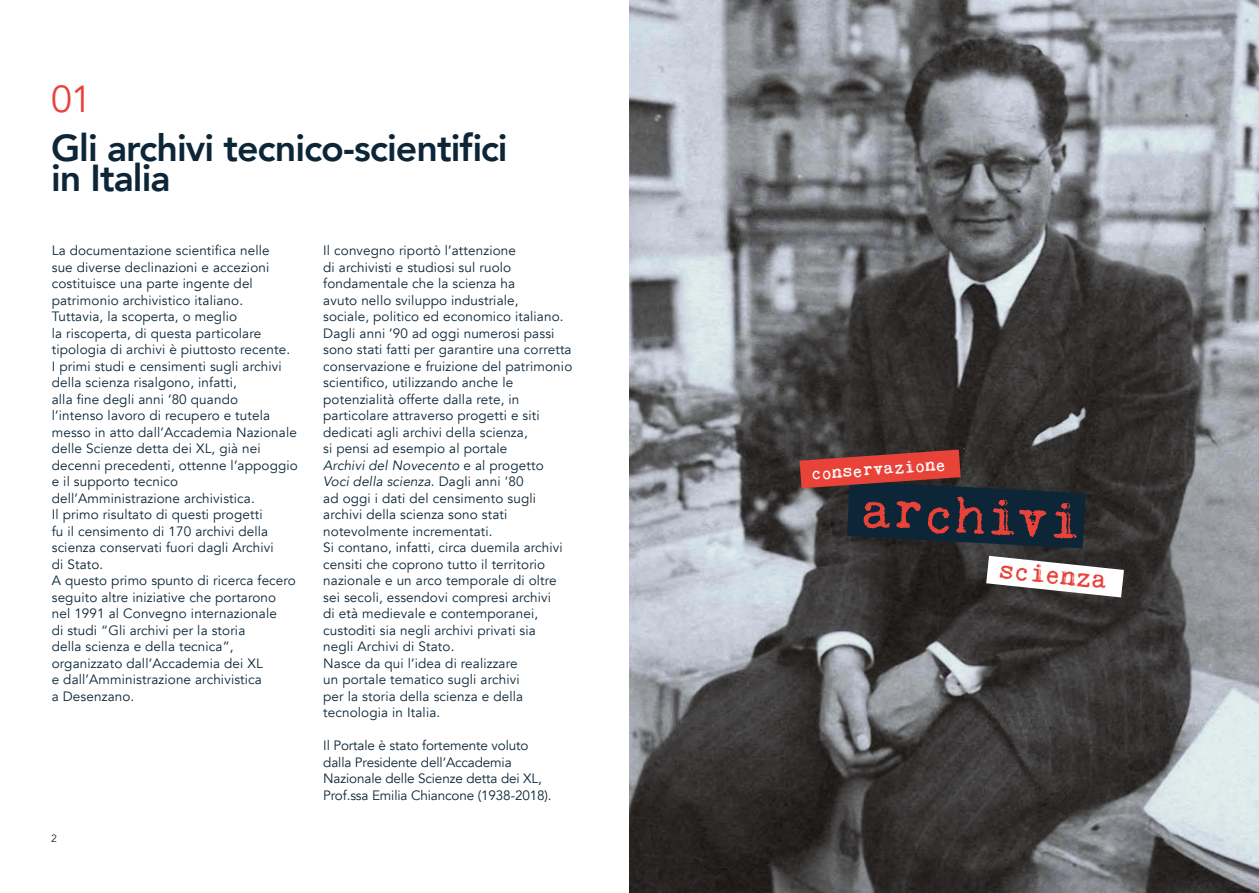
<style>
.page{position:relative;width:1259px;height:893px;background:#fff}
.page>*{position:absolute;margin:0;border:0;box-sizing:border-box;transform-origin:0 0}
.t1{font:800 37.5px/30.2px "Avenir";letter-spacing:-.025em;color:#0c2637}
.t2{font:37.5px "Avenir";color:#e84239}
.t3{font:27px "Kingthings Trypewriter 2";color:#e84239}
.t4{font:18px "Kingthings Trypewriter 2";color:#fff}
.t5{font:13.5px/16.5px "Avenir";letter-spacing:.01em;color:#0c2637}
.t6{font:13.5px/16.5px "Avenir";letter-spacing:-.01em;color:#0c2637}
.t7{font:10.5px "Avenir";color:#0c2637}
.s1{font-style:italic}
</style>
<div class="page">
<svg style="left:629px;top:0;width:630px;height:893px;background:#6e7073"></svg>
<svg style="left:799px;top:450px;width:286px;height:98px;background:#513438"></svg>
<svg style="left:986px;top:556px;width:138px;height:41px"></svg>
<h1 class="t2" style="left:51px;top:77px;width:42px">01</h1>
<h1 class="t1" style="left:51px;top:133px;width:458px">Gli archivi tecnico-scientifici in Italia</h1>
<p class="t5" style="left:52px;top:242px;width:248px">La documentazione scientifica nelle<br>sue diverse declinazioni e accezioni costituisce una parte ingente del patrimonio archivistico italiano.<br>Tuttavia, la scoperta, o meglio<br>la riscoperta, di questa particolare tipologia di archivi è piuttosto recente.<br>I primi studi e censimenti sugli archivi della scienza risalgono, infatti,<br>alla fine degli anni ’80 quando<br>l’intenso lavoro di recupero e tutela messo in atto dall’Accademia Nazionale delle Scienze detta dei XL, già nei decenni precedenti, ottenne l’appoggio e il supporto tecnico dell’Amministrazione archivistica.<br>Il primo risultato di questi progetti<br>fu il censimento di 170 archivi della scienza conservati fuori dagli Archivi<br>di Stato.<br>A questo primo spunto di ricerca fecero seguito altre iniziative che portarono nel 1991 al Convegno internazionale<br>di studi “Gli archivi per la storia<br>della scienza e della tecnica”, organizzato dall’Accademia dei XL<br>e dall’Amministrazione archivistica<br>a Desenzano.</p>
<p class="t5" style="left:323px;top:242px;width:251px">Il convegno riportò l’attenzione<br>di archivisti e studiosi sul ruolo fondamentale che la scienza ha<br>avuto nello sviluppo industriale,<br>sociale, politico ed economico italiano.<br>Dagli anni ’90 ad oggi numerosi passi sono stati fatti per garantire una corretta conservazione e fruizione del patrimonio scientifico, utilizzando anche le potenzialità offerte dalla rete, in particolare attraverso progetti e siti dedicati agli archivi della scienza,<br>si pensi ad esempio al portale<br><span class="s1">Archivi del Novecento</span> e al progetto <span class="s1">Voci della scienza</span>. Dagli anni ’80<br>ad oggi i dati del censimento sugli archivi della scienza sono stati notevolmente incrementati.<br>Si contano, infatti, circa duemila archivi censiti che coprono tutto il territorio nazionale e un arco temporale di oltre sei secoli, essendovi compresi archivi<br>di età medievale e contemporanei, custoditi sia negli archivi privati sia<br>negli Archivi di Stato.<br>Nasce da qui l’idea di realizzare<br>un portale tematico sugli archivi<br>per la storia della scienza e della tecnologia in Italia.</p>
<p class="t6" style="left:323px;top:737px;width:230px">Il Portale è stato fortemente voluto dalla Presidente dell’Accademia Nazionale delle Scienze detta dei XL, Prof.ssa Emilia Chiancone (1938-2018).</p>
<p class="t7" style="left:51px;top:832px;width:7px">2</p>
<h3 class="t4" style="left:810px;top:464px;width:136px;rotate:-4deg">conservazione</h3>
<h2 class="t3" style="left:1000px;top:554px;width:111px;rotate:6deg">scienza</h2>
</div>
